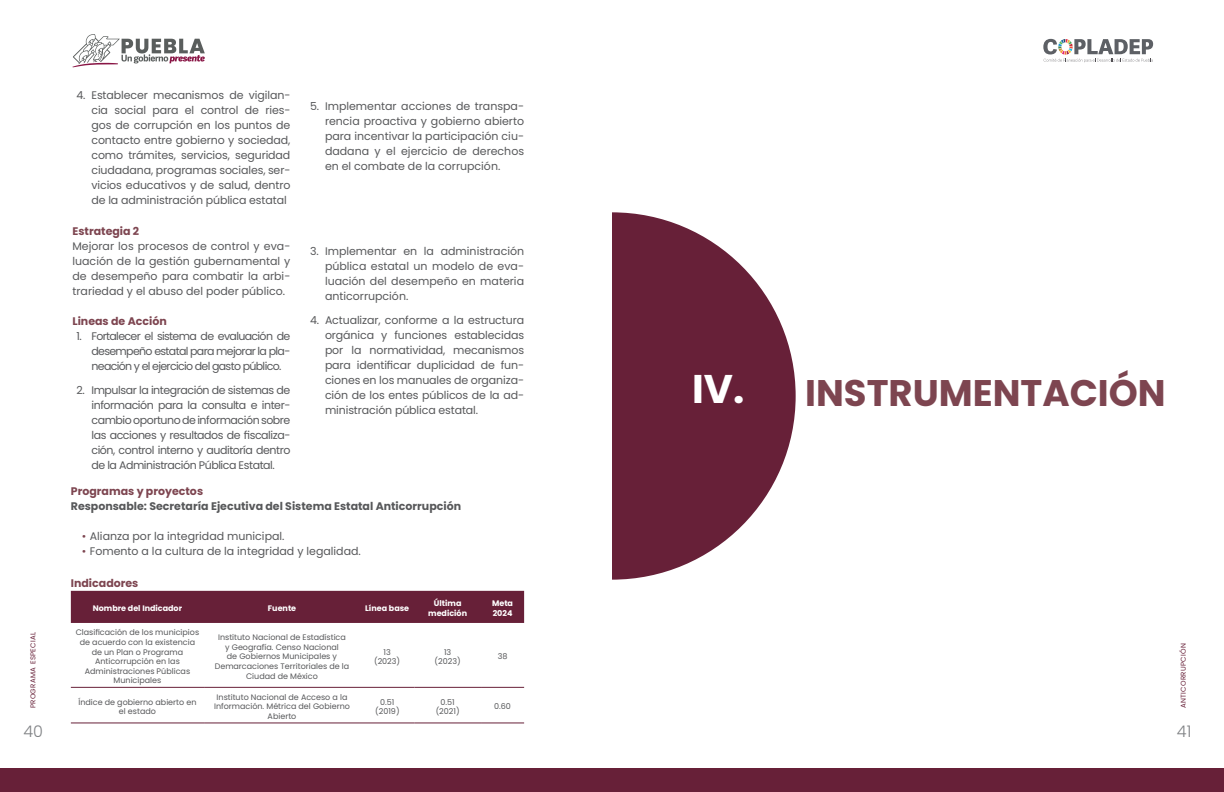
<style>
.page{position:relative;width:1224px;height:792px;background:#fff}
.page>*{position:absolute;margin:0;border:0;box-sizing:border-box;transform-origin:0 0}
.título{font:700 40px "Poppins";color:#fff}
.Tematica{font:700 37px "Poppins";color:#7d4550}
.t1{font:300 16px "Poppins";color:#808285}
.texto{font:11px/15px "Poppins";color:#57585a;text-align:justify}
.texto-2{font:700 11px "Poppins";color:#57585a}
.texto-3{font:700 11px "Poppins";color:#7d4550}
.tablas{font:8px/9.6px "Poppins";color:#57585a;text-align:center}
.tablas-2{font:700 8px/9.6px "Poppins";color:#fff;text-align:center}
.t2{font:7px "Poppins";letter-spacing:.05em;color:#672038}
.s1{color:#7d4550}
</style>
<div class="page">
<svg style="left:72px;top:34px;width:133px;height:33px"></svg>
<div style="left:0;top:768px;width:1224px;height:24px;background:#672038"></div>
<svg style="left:1043px;top:39px;width:110px;height:23px"></svg>
<div style="left:71px;top:591px;width:453px;height:32px;background:#672038"></div>
<hr style="left:71px;top:687px;width:133px;height:1px;background:#672038">
<hr style="left:204px;top:687px;width:156px;height:1px;background:#672038">
<hr style="left:360px;top:687px;width:54px;height:1px;background:#672038">
<hr style="left:414px;top:687px;width:67px;height:1px;background:#672038">
<hr style="left:481px;top:687px;width:43px;height:1px;background:#672038">
<hr style="left:71px;top:723px;width:133px;height:1px;background:#672038">
<hr style="left:204px;top:723px;width:156px;height:1px;background:#672038">
<hr style="left:360px;top:723px;width:54px;height:1px;background:#672038">
<hr style="left:414px;top:723px;width:67px;height:1px;background:#672038">
<hr style="left:481px;top:723px;width:43px;height:1px;background:#672038">
<svg style="left:612px;top:212px;width:184px;height:368px;fill:#672038"></svg>
<p class="texto" style="left:91px;top:88px;width:200px;text-indent:-15px">4. Establecer mecanismos de vigilan&shy;cia social para el control de ries&shy;gos de corrupción en los puntos de contacto entre gobierno y sociedad, como trámites, servicios, seguridad ciudadana, programas sociales, ser&shy;vicios educativos y de salud, dentro de la administración pública estatal</p>
<p class="texto" style="left:325px;top:99px;width:201px;text-indent:-15px">5. Implementar acciones de transpa&shy;rencia proactiva y gobierno abierto para incentivar la participación ciu&shy;dadana y el ejercicio de derechos en el combate de la corrupción.</p>
<p class="texto-3" style="left:72px;top:225px;width:68px">Estrategia 2</p>
<p class="texto" style="left:72px;top:239px;width:219px">Mejorar los procesos de control y eva&shy;luación de la gestión gubernamental y de desempeño para combatir la arbi&shy;trariedad y el abuso del poder público.</p>
<p class="texto-3" style="left:72px;top:315px;width:96px">Lineas de Acción</p>
<p class="texto" style="left:91px;top:329px;width:200px;text-indent:-15px">1. Fortalecer el sistema de evaluación de desempeño estatal para mejorar la pla&shy;neación y el ejercicio del gasto público.</p>
<p class="texto" style="left:91px;top:383px;width:200px;text-indent:-15px">2. Impulsar la integración de sistemas de información para la consulta e inter&shy;cambio oportuno de información sobre las acciones y resultados de fiscaliza&shy;ción, control interno y auditoría dentro de la Administración Pública Estatal.</p>
<p class="texto" style="left:325px;top:244px;width:201px;text-indent:-15px">3. Implementar en la administración pública estatal un modelo de eva&shy;luación del desempeño en materia anticorrupción.</p>
<p class="texto" style="left:325px;top:313px;width:201px;text-indent:-15px">4. Actualizar, conforme a la estructura orgánica y funciones establecidas por la normatividad, mecanismos para identificar duplicidad de fun&shy;ciones en los manuales de organiza&shy;ción de los entes públicos de la ad&shy;ministración pública estatal.</p>
<p class="título" style="left:692px;top:366px;width:54px">IV.</p>
<p class="Tematica" style="left:805px;top:372px;width:362px">INSTRUMENTACIÓN</p>
<p class="texto-3" style="left:71px;top:485px;width:134px">Programas y proyectos</p>
<p class="texto-2" style="left:71px;top:500px;width:392px">Responsable: Secretaría Ejecutiva del Sistema Estatal Anticorrupción</p>
<p class="texto" style="left:82px;top:529px;width:204px"><span class="s1">•</span> Alianza por la integridad municipal.</p>
<p class="texto" style="left:82px;top:544px;width:281px"><span class="s1">•</span> Fomento a la cultura de la integridad y legalidad.</p>
<p class="texto-3" style="left:71px;top:577px;width:69px">Indicadores</p>
<p class="tablas-2" style="left:93px;top:604px;width:91px">Nombre del Indicador</p>
<p class="tablas-2" style="left:268px;top:604px;width:30px">Fuente</p>
<p class="tablas-2" style="left:365px;top:604px;width:46px">Línea base</p>
<p class="tablas-2" style="left:428px;top:599px;width:40px">Última medición</p>
<p class="tablas-2" style="left:492px;top:599px;width:22px;text-align:left">Meta<br>2024</p>
<p class="tablas" style="left:76px;top:628px;width:125px">Clasificación de los municipios de acuerdo con la existencia de un Plan o Programa<br>Anticorrupción en las<br>Administraciones Públicas<br>Municipales</p>
<p class="tablas" style="left:215px;top:633px;width:136px">Instituto Nacional de Estadística<br>y Geografía. Censo Nacional<br>de Gobiernos Municipales y<br>Demarcaciones Territoriales de la<br>Ciudad de México</p>
<p class="t2" style="left:29px;top:708px;width:78px;rotate:-90deg">PROGRAMA ESPECIAL</p>
<p class="t2" style="left:1179px;top:708px;width:67px;rotate:-90deg">ANTICORRUPCIÓN</p>
<h3 class="t1" style="left:23px;top:722px;width:21px">40</h3>
<h3 class="t1" style="left:1177px;top:722px;width:16px">41</h3>
<p class="tablas" style="left:384px;top:647px;width:9px">13</p>
<p class="tablas" style="left:374px;top:657px;width:28px">(2023)</p>
<p class="tablas" style="left:444px;top:647px;width:9px">13</p>
<p class="tablas" style="left:435px;top:657px;width:28px">(2023)</p>
<p class="tablas" style="left:498px;top:652px;width:11px">38</p>
<p class="tablas" style="left:78px;top:697px;width:120px">Índice de gobierno abierto en el estado</p>
<p class="tablas" style="left:214px;top:692px;width:137px">Instituto Nacional de Acceso a la<br>Información. Métrica del Gobierno<br>Abierto</p>
<p class="tablas" style="left:380px;top:697px;width:16px">0.51</p>
<p class="tablas" style="left:441px;top:697px;width:16px">0.51</p>
<p class="tablas" style="left:436px;top:707px;width:26px">(2021)</p>
<p class="tablas" style="left:494px;top:702px;width:18px">0.60</p>
<p class="tablas" style="left:375px;top:707px;width:26px">(2019)</p>
</div>
